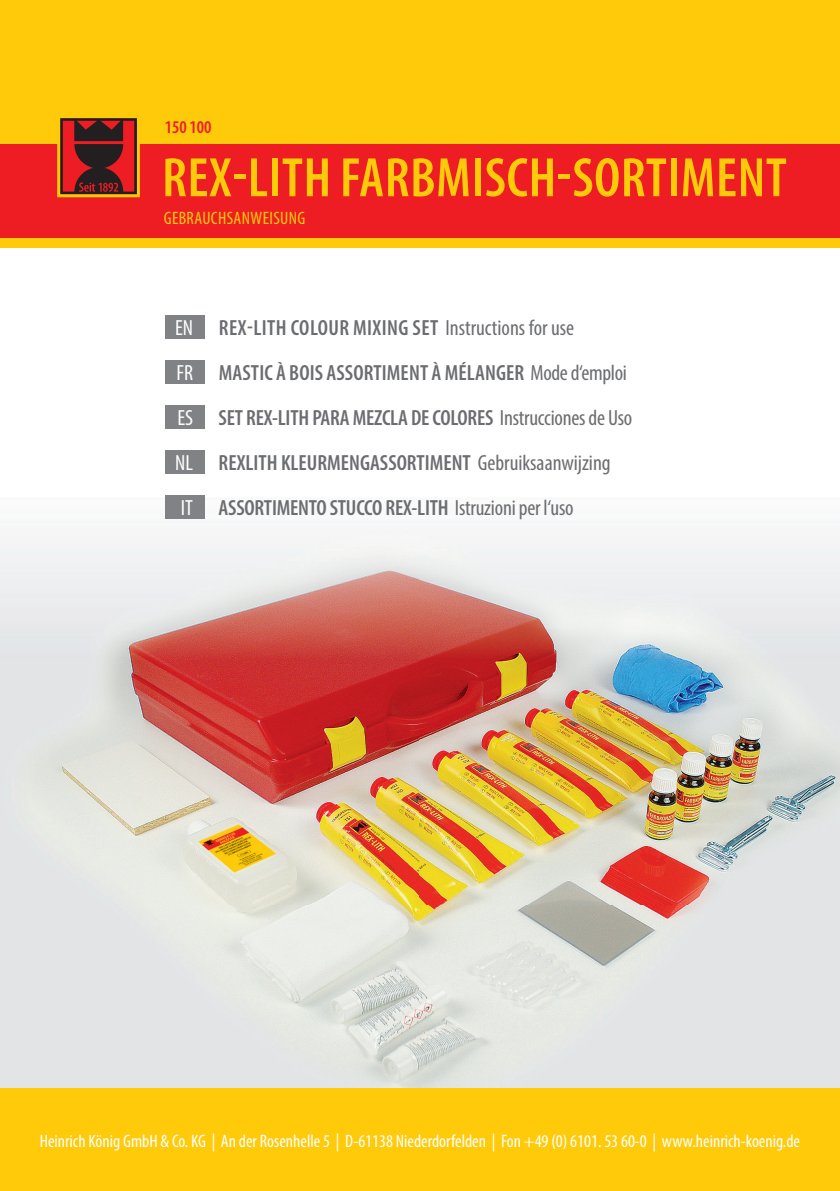
<style>
.page{position:relative;width:840px;height:1191px;background:#fff}
.page>*{position:absolute;margin:0;border:0;box-sizing:border-box;transform-origin:0 0}
.t1{font:600 condensed 56px "Myriad Pro";letter-spacing:.01em;color:#feca0a}
.t2{font:600 condensed 22px/45px "Myriad Pro";color:#6c6d70}
.t3{font:condensed 18px "Myriad Pro";color:#fff}
.t4{font:condensed 18px "Myriad Pro";letter-spacing:.02em;color:#feca0a}
.t5{font:600 condensed 18px "Myriad Pro";letter-spacing:.005em;color:#ee1d23}
.s1{font-weight:400;color:#fff}
.s2{font-weight:400}
</style>
<div class="page">
<img style="left:0;top:497px;width:839px;height:592px">
<div style="left:0;top:1089px;width:839px;height:102px;background:#feca0a"></div>
<div style="left:0;top:0;width:839px;height:247px;background:#feca0a"></div>
<div style="left:0;top:144px;width:839px;height:93px;background:#ee1d23"></div>
<svg style="left:57px;top:118px;width:83px;height:80px"></svg>
<div style="left:165px;top:315px;width:39px;height:24px;background:#808285"></div>
<div style="left:165px;top:360px;width:39px;height:24px;background:#808285"></div>
<div style="left:165px;top:405px;width:39px;height:24px;background:#808285"></div>
<div style="left:165px;top:495px;width:39px;height:24px;background:#808285"></div>
<div style="left:165px;top:450px;width:39px;height:24px;background:#808285"></div>
<p class="t5" style="left:165px;top:117px;width:48px">150 100</p>
<h1 class="t1" style="left:162px;top:147px;width:626px">REX-LITH FARBMISCH-SORTIMENT</h1>
<p class="t4" style="left:164px;top:207px;width:143px">GEBRAUCHSANWEISUNG</p>
<p class="t2" style="left:175px;top:306px;width:458px"><span class="s1">EN</span> REX-LITH COLOUR MIXING SET <span class="s2">Instructions for use<br></span><span class="s1">FR</span> MASTIC À BOIS ASSORTIMENT À MÉLANGER <span class="s2">Mode d‘emploi<br></span><span class="s1">ES</span> SET REX-LITH PARA MEZCLA DE COLORES <span class="s2">Instrucciones de Uso</span></p>
<p class="t2" style="left:175px;top:441px;width:436px"><span class="s1">NL</span> REXLITH KLEURMENGASSORTIMENT <span class="s2">Gebruiksaanwijzing</span></p>
<p class="t2" style="left:181px;top:486px;width:394px"><span class="s1">IT</span> ASSORTIMENTO STUCCO REX-LITH <span class="s2">Istruzioni per l‘uso</span></p>
<p class="t3" style="left:40px;top:1129px;width:761px">Heinrich König GmbH &amp; Co. KG | An der Rosenhelle 5 | D-61138 Niederdorfelden | Fon +49 (0) 6101. 53 60-0 | www.heinrich-koenig.de</p>
</div>
